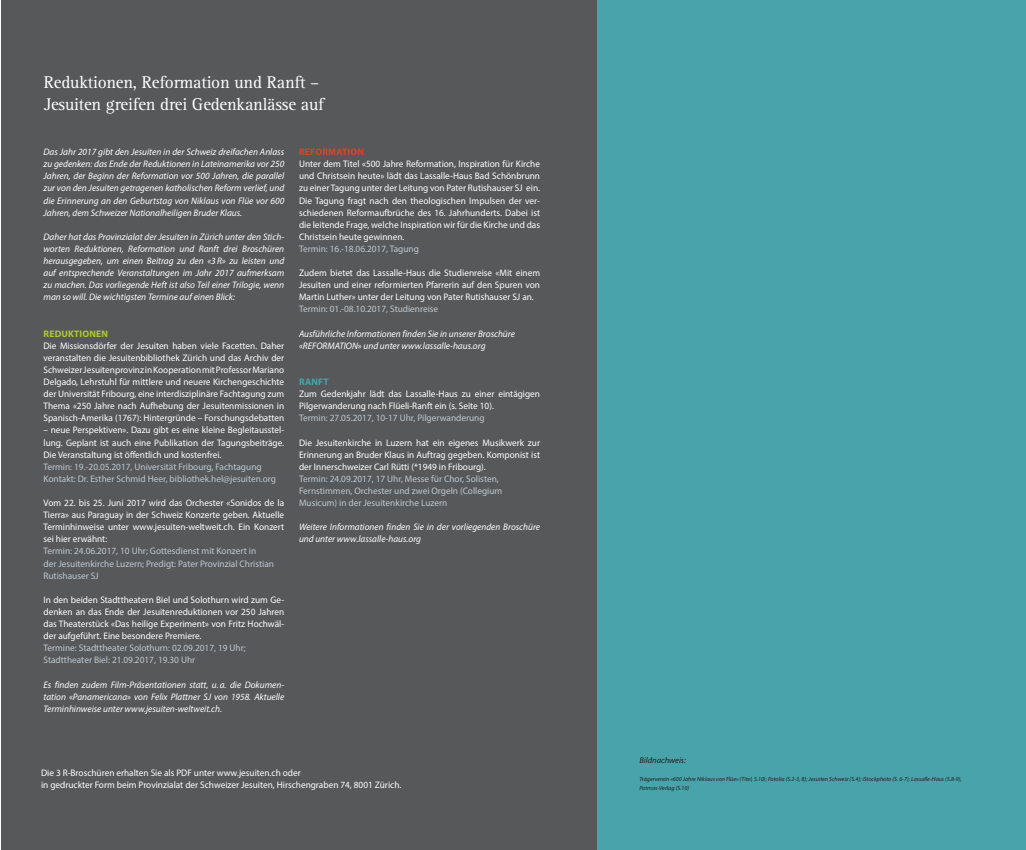
<style>
.page{position:relative;width:1026px;height:850px;background:#fff}
.page>*{position:absolute;margin:0;border:0;box-sizing:border-box;transform-origin:0 0}
.t1{font:17.6px/22px "Rotis Serif";letter-spacing:-.015em;color:#fff}
.t2{font:9.5px/12.1px "Myriad Pro";color:#fff}
.t3{font:italic 9.5px/12.1px "Myriad Pro";color:#fff;text-align:justify}
.t4{font:italic 8.5px "Myriad Pro";color:#231f20}
.t5{font:italic 6px/9px "Myriad Pro";color:#231f20}
.s1{font-weight:700;color:#b0c836}
.s2{color:#bdc9d0}
.s3{font-style:normal}
.s4{font-weight:700;color:#d3482a}
.s5{font-weight:700;color:#48a4aa}
</style>
<div class="page">
<div style="left:596px;top:0;width:430px;height:850px;background:#48a4aa"></div>
<div style="left:1px;top:0;width:595px;height:850px;background:#57585a"></div>
<p class="t1" style="left:44px;top:72px;width:283px">Reduktionen, Reformation und Ranft –<br>Jesuiten greifen drei Gedenkanlässe auf</p>
<p class="t3" style="left:43px;top:146px;width:242px">Das Jahr 2017 gibt den Jesuiten in der Schweiz dreifachen Anlass zu gedenken: das Ende der Reduktionen in Lateinamerika vor 250<br>Jahren, der Beginn der Reformation vor 500 Jahren, die parallel zur von den Jesuiten getragenen katholischen Reform verlief, und die Erinnerung an den Geburtstag von Niklaus von Flüe vor 600<br>Jahren, dem Schweizer Nationalheiligen Bruder Klaus.</p>
<p class="t3" style="left:43px;top:230px;width:242px">Daher hat das Provinzialat der Jesuiten in Zürich unter den Stich&shy;worten Reduktionen, Reformation und Ranft drei Broschüren herausgegeben, um einen Beitrag zu den «3R» zu leisten und auf entsprechende Veranstaltungen im Jahr 2017 aufmerksam zu machen. Das vorliegende Heft ist also Teil einer Trilogie, wenn man so will. Die wichtigsten Termine auf einen Blick:</p>
<p class="t2" style="left:43px;top:327px;width:242px"><span class="s1">REDUKTIONEN<br></span>Die Missionsdörfer der Jesuiten haben viele Facetten. Daher veranstalten die Jesuitenbibliothek Zürich und das Archiv der Schweizer Jesuitenprovinz in Kooperation mit Professor Mariano Delgado, Lehrstuhl für mittlere und neuere Kirchengeschichte der Universität Fribourg, eine interdisziplinäre Fachtagung zum Thema «250 Jahre nach Aufhebung der Jesuitenmissionen in Spanisch-Amerika (1767): Hintergründe – Forschungsdebatten</p>
<p class="t2" style="left:43px;top:424px;width:242px">– neue Perspektiven». Dazu gibt es eine kleine Begleitausstel&shy;lung. Geplant ist auch eine Publikation der Tagungsbeiträge.<br>Die Veranstaltung ist öffentlich und kostenfrei.<br><span class="s2">Termin: 19.-20.05.2017, Universität Fribourg, Fachtagung Kontakt: Dr. Esther Schmid Heer, bibliothek.hel@jesuiten.org</span></p>
<p class="t2" style="left:43px;top:497px;width:242px">Vom 22. bis 25. Juni 2017 wird das Orchester «Sonidos de la Tierra» aus Paraguay in der Schweiz Konzerte geben. Aktuelle Terminhinweise unter www.jesuiten-weltweit.ch. Ein Konzert sei hier erwähnt:<br><span class="s2">Termin: 24.06.2017, 10 Uhr; Gottesdienst mit Konzert in<br>der Jesuitenkirche Luzern; Predigt: Pater Provinzial Christian Rutishauser SJ</span></p>
<p class="t2" style="left:43px;top:593px;width:242px">In den beiden Stadttheatern Biel und Solothurn wird zum Ge&shy;denken an das Ende der Jesuitenreduktionen vor 250 Jahren das Theaterstück «Das heilige Experiment» von Fritz Hochwäl&shy;der aufgeführt. Eine besondere Premiere.<br><span class="s2">Termine: Stadttheater Solothurn: 02.09.2017, 19 Uhr; Stadttheater Biel: 21.09.2017, 19.30 Uhr</span></p>
<p class="t3" style="left:43px;top:678px;width:242px">Es finden zudem Film-Präsentationen statt, u.a. die Dokumen&shy;tation <span class="s3">«</span>Panamericana<span class="s3">»</span> von Felix Plattner SJ von 1958. Aktuelle Terminhinweise unter www.jesuiten-weltweit.ch.</p>
<p class="t2" style="left:299px;top:146px;width:242px"><span class="s4">REFORMATION<br></span>Unter dem Titel «500 Jahre Reformation, Inspiration für Kirche und Christsein heute» lädt das Lassalle-Haus Bad Schönbrunn zu einer Tagung unter der Leitung von Pater Rutishauser SJ ein.<br>Die Tagung fragt nach den theologischen Impulsen der ver&shy;schiedenen Reformaufbrüche des 16. Jahrhunderts. Dabei ist die leitende Frage, welche Inspiration wir für die Kirche und das Christsein heute gewinnen.<br><span class="s2">Termin: 16.-18.06.2017, Tagung</span></p>
<p class="t2" style="left:299px;top:267px;width:242px">Zudem bietet das Lassalle-Haus die Studienreise «Mit einem Jesuiten und einer reformierten Pfarrerin auf den Spuren von Martin Luther» unter der Leitung von Pater Rutishauser SJ an.<br><span class="s2">Termin: 01.-08.10.2017, Studienreise</span></p>
<p class="t3" style="left:299px;top:327px;width:217px">Ausführliche Informationen finden Sie in unserer Broschüre <span class="s3">«</span>REFORMATION<span class="s3">»</span> und unter www.lassalle-haus.org</p>
<p class="t2" style="left:299px;top:376px;width:242px"><span class="s5">RANFT<br></span>Zum Gedenkjahr lädt das Lassalle-Haus zu einer eintägigen Pilgerwanderung nach Flüeli-Ranft ein (s. Seite 10).<br><span class="s2">Termin: 27.05.2017, 10-17 Uhr, Pilgerwanderung</span></p>
<p class="t2" style="left:299px;top:436px;width:242px">Die Jesuitenkirche in Luzern hat ein eigenes Musikwerk zur Erinnerung an Bruder Klaus in Auftrag gegeben. Komponist ist der Innerschweizer Carl Rütti (*1949 in Fribourg).<br><span class="s2">Termin: 24.09.2017, 17 Uhr, Messe für Chor, Solisten, Fernstimmen, Orchester und zwei Orgeln (Collegium Musicum) in der Jesuitenkirche Luzern</span></p>
<p class="t3" style="left:299px;top:521px;width:242px">Weitere Informationen finden Sie in der vorliegenden Broschüre und unter www.lassalle-haus.org</p>
<p class="t2" style="left:41px;top:767px;width:362px">Die 3 R-Broschüren erhalten Sie als PDF unter www.jesuiten.ch oder<br>in gedruckter Form beim Provinzialat der Schweizer Jesuiten, Hirschengraben 74, 8001 Zürich.</p>
<p class="t4" style="left:639px;top:755px;width:48px">Bildnachweis:</p>
<p class="t5" style="left:639px;top:774px;width:324px">Trägerverein «600 Jahre Niklaus von Flüe» (Titel, S.10); Fotolia (S.2-3, 8); Jesuiten Schweiz (S.4); iStockphoto (S. 6-7); Lassalle-Haus (S.8-9),<br>Patmos-Verlag (S.10)</p>
</div>
